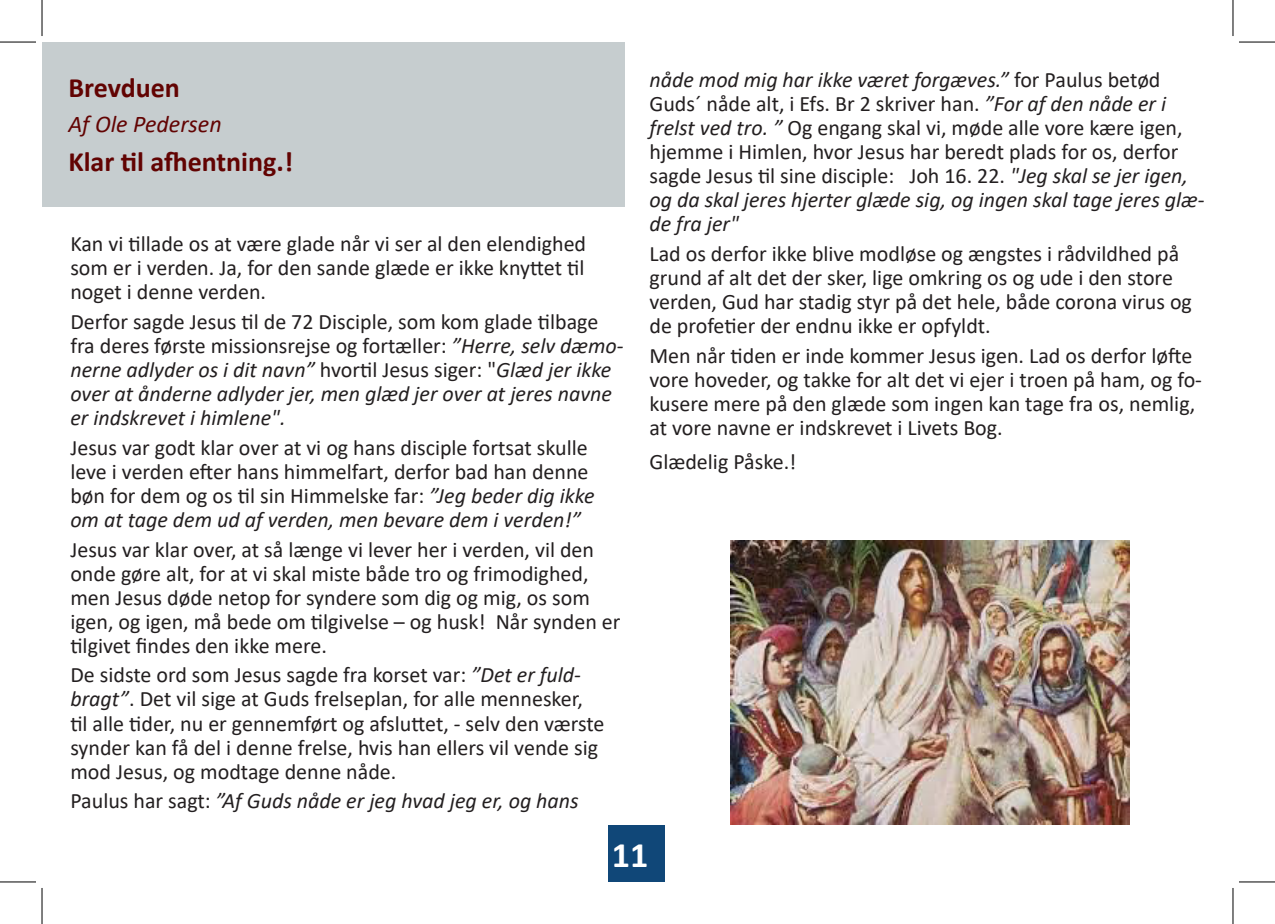
<style>
.page{position:relative;width:1275px;height:924px;background:#fff}
.page>*{position:absolute;margin:0;border:0;box-sizing:border-box;transform-origin:0 0}
.t1{font:700 36px "Calibri";color:#fff}
.t2{font:700 28px "Calibri";color:#620302}
.t3{font:italic 24px "Calibri";color:#620302}
.t4{font:22px/24px "Calibri";color:#231f20}
.t5{font:italic 22px/24px "Calibri";color:#231f20}
.s1{font-style:normal}
.s2{font-style:italic}
</style>
<div class="page">
<div style="left:608px;top:824px;width:57px;height:57px;background:#104778"></div>
<div style="left:42px;top:42px;width:582px;height:164px;background:#c6cdcf"></div>
<hr style="left:42px;top:42px;width:1px;height:164px;background:#128e4d">
<img style="left:730px;top:540px;width:399px;height:284px">
<hr style="left:0;top:42px;width:36px;height:1px;background:#000">
<hr style="left:1239px;top:42px;width:36px;height:1px;background:#000">
<hr style="left:0;top:881px;width:36px;height:1px;background:#000">
<hr style="left:1239px;top:881px;width:36px;height:1px;background:#000">
<hr style="left:42px;top:0;width:1px;height:36px;background:#000">
<hr style="left:42px;top:887px;width:1px;height:36px;background:#000">
<hr style="left:1232px;top:0;width:1px;height:36px;background:#000">
<hr style="left:1232px;top:887px;width:1px;height:36px;background:#000">
<p class="t2" style="left:68px;top:68px;width:113px">Brevduen</p>
<p class="t3" style="left:68px;top:107px;width:155px">Af Ole Pedersen</p>
<p class="t2" style="left:68px;top:142px;width:226px">Klar til afhentning.!</p>
<p class="t4" style="left:70px;top:231px;width:517px;text-align:justify">Kan vi tillade os at være glade når vi ser al den elendighed som er i verden. Ja, for den sande glæde er ikke knyttet til noget i denne verden.</p>
<p class="t5" style="left:70px;top:309px;width:555px"><span class="s1">Derfor sagde Jesus til de 72 Disciple, som kom glade tilbage fra deres første missionsrejse og fortæller:</span> ”Herre, selv dæmo&shy;nerne adlyder os i dit navn” <span class="s1">hvortil Jesus siger: "</span>Glæd jer ikke over at ånderne adlyder jer, men glæd jer over at jeres navne er indskrevet i himlene".</p>
<p class="t4" style="left:70px;top:435px;width:526px">Jesus var godt klar over at vi og hans disciple fortsat skulle leve i verden efter hans himmelfart, derfor bad han denne bøn for dem og os til sin Himmelske far: <span class="s2">”Jeg beder dig ikke om at tage dem ud af verden, men bevare dem i verden!”</span></p>
<p class="t4" style="left:70px;top:536px;width:551px">Jesus var klar over, at så længe vi lever her i verden, vil den onde gøre alt, for at vi skal miste både tro og frimodighed, men Jesus døde netop for syndere som dig og mig, os som igen, og igen, må bede om tilgivelse – og husk! Når synden er tilgivet findes den ikke mere.</p>
<p class="t4" style="left:70px;top:662px;width:536px">De sidste ord som Jesus sagde fra korset var: <span class="s2">”Det er fuld&shy;bragt”</span>. Det vil sige at Guds frelseplan, for alle mennesker, til alle tider, nu er gennemført og afsluttet, - selv den værste synder kan få del i denne frelse, hvis han ellers vil vende sig mod Jesus, og modtage denne nåde.</p>
<p class="t5" style="left:70px;top:787px;width:510px"><span class="s1">Paulus har sagt:</span> ”Af Guds nåde er jeg hvad jeg er, og hans</p>
<p class="t4" style="left:649px;top:67px;width:556px"><span class="s2">nåde mod mig har ikke været forgæves.”</span> for Paulus betød Guds´ nåde alt, i Efs. Br 2 skriver han. <span class="s2">”For af den nåde er i frelst ved tro. ”</span> Og engang skal vi, møde alle vore kære igen, hjemme i Himlen, hvor Jesus har beredt plads for os, derfor sagde Jesus til sine disciple: Joh 16. 22. <span class="s2">"Jeg skal se jer igen, og da skal jeres hjerter glæde sig, og ingen skal tage jeres glæ&shy;de fra jer"</span></p>
<p class="t4" style="left:649px;top:241px;width:544px">Lad os derfor ikke blive modløse og ængstes i rådvildhed på grund af alt det der sker, lige omkring os og ude i den store verden, Gud har stadig styr på det hele, både corona virus og de profetier der endnu ikke er opfyldt.</p>
<p class="t4" style="left:649px;top:342px;width:554px">Men når tiden er inde kommer Jesus igen. Lad os derfor løfte vore hoveder, og takke for alt det vi ejer i troen på ham, og fo&shy;kusere mere på den glæde som ingen kan tage fra os, nemlig, at vore navne er indskrevet i Livets Bog.</p>
<p class="t4" style="left:649px;top:449px;width:148px">Glædelig Påske.!</p>
<p class="t1" style="left:612px;top:829px;width:38px">11</p>
</div>
